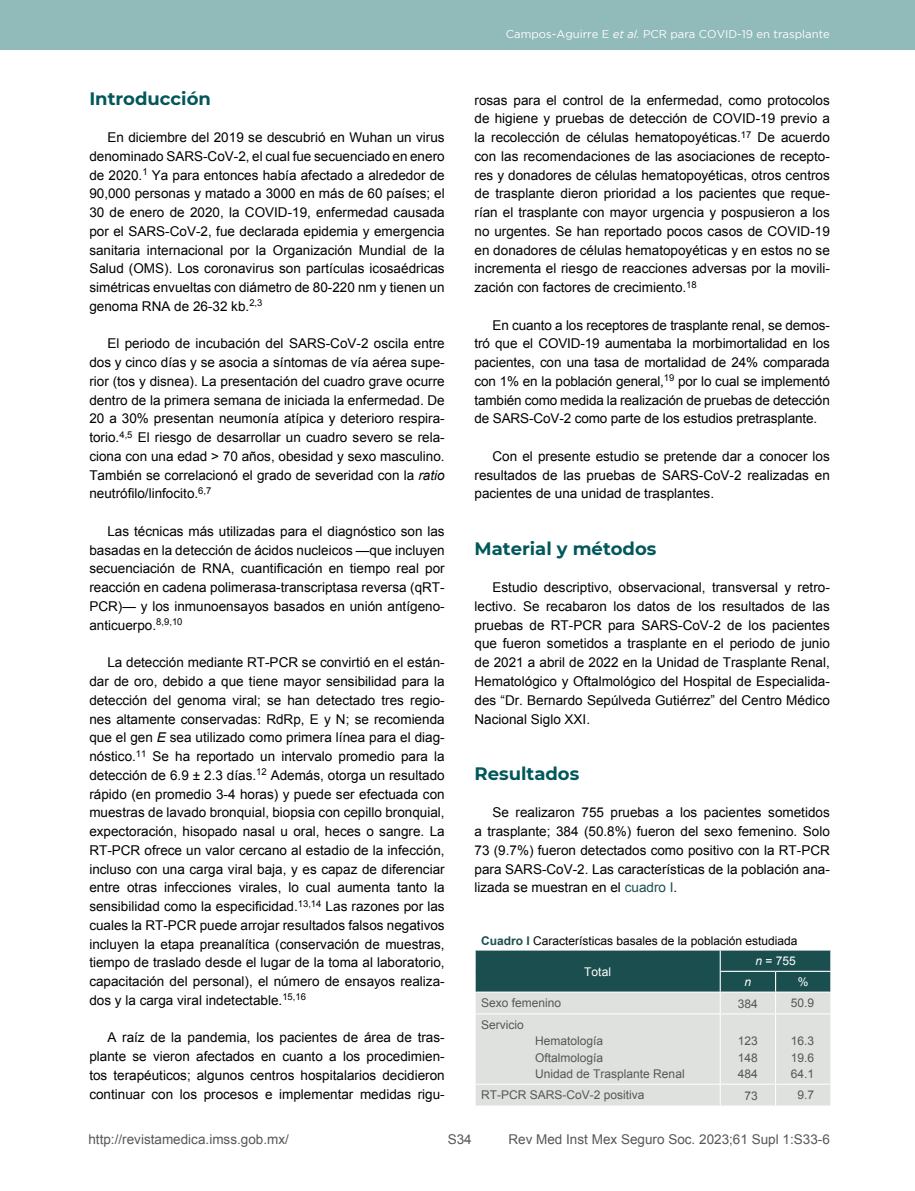
<style>
.page{position:relative;width:915px;height:1191px;background:#fff}
.page>*{position:absolute;margin:0;border:0;box-sizing:border-box;transform-origin:0 0}
.t1{font:700 18px "Montserrat";color:#01575a}
.t2{font:13.5px/18.8px "Arial";color:#000;text-align:justify}
.t3{font:13.5px "Arial";color:#575756}
.t4{font:12px/16.5px "Arial";color:#575756;text-align:justify}
.t5{font:12px "Arial";color:#000}
.t6{font:12px "Arial";color:#fff}
.t7{font:italic 12px "Arial";color:#fff}
.t8{font:11.25px "Gotham";color:#fff}
.s1{font-style:italic}
.s2{color:#1b4e4e}
.s3{font-weight:700;color:#1b4e4e}
</style>
<div class="page">
<div style="left:0;top:0;width:914px;height:50px;background:#91baba"></div>
<svg style="left:475px;top:950px;width:356px;height:155px;background:#acbbb9"></svg>
<h1 class="t1" style="left:89px;top:85px;width:123px">Introducción</h1>
<p class="t2" style="left:89px;top:128px;width:357px;text-indent:18px">En diciembre del 2019 se descubrió en Wuhan un virus denominado SARS-CoV-2, el cual fue secuenciado en enero de 2020.<sup>1</sup> Ya para entonces había afectado a alrededor de 90,000 personas y matado a 3000 en más de 60 países; el 30 de enero de 2020, la COVID-19, enfermedad causada por el SARS-CoV-2, fue declarada epidemia y emergencia sanitaria internacional por la Organización Mundial de la Salud (OMS). Los coronavirus son partículas icosaédricas simétricas envueltas con diámetro de 80-220 nm y tienen un genoma RNA de 26-32 kb.<sup>2,3</sup></p>
<p class="t2" style="left:89px;top:334px;width:357px;text-indent:18px">El periodo de incubación del SARS-CoV-2 oscila entre dos y cinco días y se asocia a síntomas de vía aérea supe&shy;rior (tos y disnea). La presentación del cuadro grave ocurre dentro de la primera semana de iniciada la enfermedad. De 20 a 30% presentan neumonía atípica y deterioro respira&shy;torio.<sup>4,5</sup> El riesgo de desarrollar un cuadro severo se rela&shy;ciona con una edad &gt; 70 años, obesidad y sexo masculino.<br>También se correlacionó el grado de severidad con la <span class="s1">ratio </span>neutrófilo/linfocito.<sup>6,7</sup></p>
<p class="t2" style="left:89px;top:522px;width:357px;text-indent:18px">Las técnicas más utilizadas para el diagnóstico son las basadas en la detección de ácidos nucleicos —que incluyen secuenciación de RNA, cuantificación en tiempo real por reacción en cadena polimerasa-transcriptasa reversa (qRT-PCR)— y los inmunoensayos basados en unión antígeno&shy;anticuerpo.<sup>8,9,10</sup></p>
<p class="t2" style="left:89px;top:653px;width:357px;text-indent:18px">La detección mediante RT-PCR se convirtió en el están&shy;dar de oro, debido a que tiene mayor sensibilidad para la detección del genoma viral; se han detectado tres regio&shy;nes altamente conservadas: RdRp, E y N; se recomienda que el gen <span class="s1">E</span> sea utilizado como primera línea para el diag&shy;nóstico.<sup>11</sup> Se ha reportado un intervalo promedio para la detección de 6.9 ± 2.3 días.<sup>12</sup> Además, otorga un resultado rápido (en promedio 3-4 horas) y puede ser efectuada con muestras de lavado bronquial, biopsia con cepillo bronquial, expectoración, hisopado nasal u oral, heces o sangre. La RT-PCR ofrece un valor cercano al estadio de la infección, incluso con una carga viral baja, y es capaz de diferenciar entre otras infecciones virales, lo cual aumenta tanto la sensibilidad como la especificidad.<sup>13,14</sup> Las razones por las cuales la RT-PCR puede arrojar resultados falsos negativos incluyen la etapa preanalítica (conservación de muestras, tiempo de traslado desde el lugar de la toma al laboratorio, capacitación del personal), el número de ensayos realiza&shy;dos y la carga viral indetectable.<sup>15,16</sup></p>
<p class="t2" style="left:89px;top:1028px;width:357px;text-indent:18px">A raíz de la pandemia, los pacientes de área de tras&shy;plante se vieron afectados en cuanto a los procedimien&shy;tos terapéuticos; algunos centros hospitalarios decidieron continuar con los procesos e implementar medidas rigu-</p>
<p class="t8" style="left:506px;top:28px;width:325px">Campos-Aguirre E <span class="s1">et al.</span> PCR para COVID-19 en trasplante</p>
<p class="t2" style="left:474px;top:91px;width:357px">rosas para el control de la enfermedad, como protocolos de higiene y pruebas de detección de COVID-19 previo a la recolección de células hematopoyéticas.<sup>17</sup> De acuerdo con las recomendaciones de las asociaciones de recepto&shy;res y donadores de células hematopoyéticas, otros centros de trasplante dieron prioridad a los pacientes que reque&shy;rían el trasplante con mayor urgencia y pospusieron a los no urgentes. Se han reportado pocos casos de COVID-19 en donadores de células hematopoyéticas y en estos no se incrementa el riesgo de reacciones adversas por la movili&shy;zación con factores de crecimiento.<sup>18</sup></p>
<p class="t2" style="left:474px;top:316px;width:357px;text-indent:18px">En cuanto a los receptores de trasplante renal, se demos&shy;tró que el COVID-19 aumentaba la morbimortalidad en los pacientes, con una tasa de mortalidad de 24% comparada con 1% en la población general,<sup>19</sup> por lo cual se implementó también como medida la realización de pruebas de detección de SARS-CoV-2 como parte de los estudios pretrasplante.</p>
<p class="t2" style="left:474px;top:447px;width:357px;text-indent:18px">Con el presente estudio se pretende dar a conocer los resultados de las pruebas de SARS-CoV-2 realizadas en pacientes de una unidad de trasplantes.</p>
<h1 class="t1" style="left:474px;top:535px;width:183px">Material y métodos</h1>
<p class="t2" style="left:474px;top:578px;width:357px;text-indent:18px">Estudio descriptivo, observacional, transversal y retro&shy;lectivo. Se recabaron los datos de los resultados de las pruebas de RT-PCR para SARS-CoV-2 de los pacientes que fueron sometidos a trasplante en el periodo de junio de 2021 a abril de 2022 en la Unidad de Trasplante Renal, Hematológico y Oftalmológico del Hospital de Especialida&shy;des “Dr. Bernardo Sepúlveda Gutiérrez” del Centro Médico Nacional Siglo XXI.</p>
<h1 class="t1" style="left:474px;top:760px;width:106px">Resultados</h1>
<p class="t2" style="left:474px;top:803px;width:357px;text-indent:18px">Se realizaron 755 pruebas a los pacientes sometidos a trasplante; 384 (50.8%) fueron del sexo femenino. Solo 73 (9.7%) fueron detectados como positivo con la RT-PCR para SARS-CoV-2. Las características de la población ana&shy;lizada se muestran en el <span class="s2">cuadro I</span>.</p>
<p class="t5" style="left:481px;top:932px;width:318px"><span class="s3">Cuadro I</span> Características basales de la población estudiada</p>
<p class="t6" style="left:584px;top:963px;width:28px">Total</p>
<p class="t6" style="left:755px;top:953px;width:42px"><span class="s1">n</span> = 755</p>
<p class="t7" style="left:744px;top:974px;width:8px">n</p>
<p class="t6" style="left:797px;top:974px;width:12px">%</p>
<p class="t4" style="left:481px;top:994px;width:82px">Sexo femenino</p>
<p class="t4" style="left:737px;top:995px;width:22px">384</p>
<p class="t4" style="left:790px;top:994px;width:25px">50.9</p>
<p class="t4" style="left:481px;top:1016px;width:44px">Servicio</p>
<p class="t4" style="left:535px;top:1032px;width:151px;text-align:left">Hematología<br>Oftalmología<br>Unidad de Trasplante Renal</p>
<p class="t4" style="left:737px;top:1032px;width:22px">123<br>148<br>484</p>
<p class="t4" style="left:790px;top:1032px;width:25px">16.3<br>19.6<br>64.1</p>
<p class="t4" style="left:481px;top:1086px;width:165px">RT-PCR SARS-CoV-2 positiva</p>
<p class="t4" style="left:744px;top:1087px;width:15px">73</p>
<p class="t4" style="left:797px;top:1086px;width:18px">9.7</p>
<p class="t3" style="left:88px;top:1130px;width:202px">http://revistamedica.imss.gob.mx/</p>
<p class="t3" style="left:508px;top:1130px;width:323px">Rev Med Inst Mex Seguro Soc. 2023;61 Supl 1:S33-6</p>
<p class="t3" style="left:447px;top:1130px;width:26px">S34</p>
</div>
